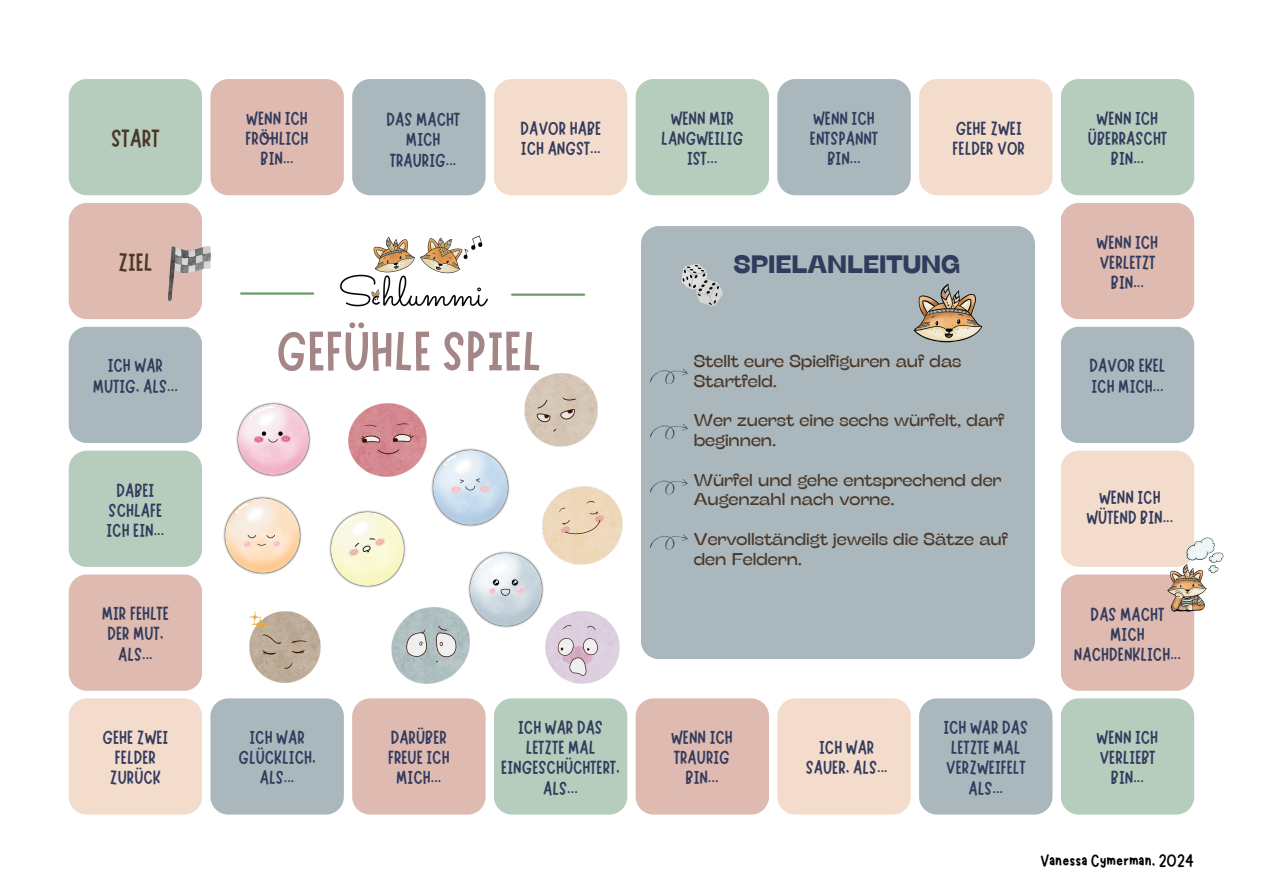
<style>
.page{position:relative;width:1263px;height:894px;background:#fff}
.page>*{position:absolute;margin:0;border:0;box-sizing:border-box;transform-origin:0 0}
.t1{font:55.95px "Marykate";color:#a48686}
.t2{font:700 25.2px "Stinger Fit";color:#333b5d}
.t3{font:25.05px "Marykate";color:#4b3828}
.t4{font:19.05px/20.2px "Marykate";color:#333b5d;text-align:center}
.t5{font:18px "Marykate";color:#000}
.t6{font:17.1px/19.8px "Stinger Wide";color:#4b3828}
</style>
<div class="page">
<div style="left:69px;top:79px;width:133px;height:116px;background:#b6cdbe;border-radius:18px"></div>
<div style="left:210px;top:79px;width:134px;height:116px;background:#debab0;border-radius:18px"></div>
<div style="left:352px;top:79px;width:134px;height:116px;background:#aab8be;border-radius:18px"></div>
<div style="left:494px;top:79px;width:133px;height:116px;background:#f3dccc;border-radius:18px"></div>
<div style="left:636px;top:79px;width:133px;height:116px;background:#b6cdbe;border-radius:18px"></div>
<div style="left:777px;top:79px;width:134px;height:116px;background:#aab8be;border-radius:18px"></div>
<div style="left:919px;top:79px;width:133px;height:116px;background:#f3dccc;border-radius:18px"></div>
<div style="left:1061px;top:79px;width:133px;height:116px;background:#b6cdbe;border-radius:18px"></div>
<div style="left:69px;top:203px;width:133px;height:116px;background:#debab0;border-radius:18px"></div>
<div style="left:1061px;top:203px;width:133px;height:116px;background:#debab0;border-radius:18px"></div>
<div style="left:69px;top:327px;width:133px;height:116px;background:#aab8be;border-radius:18px"></div>
<div style="left:1061px;top:327px;width:133px;height:116px;background:#aab8be;border-radius:18px"></div>
<div style="left:69px;top:450px;width:133px;height:116px;background:#b6cdbe;border-radius:18px"></div>
<div style="left:1061px;top:450px;width:133px;height:116px;background:#f3dccc;border-radius:18px"></div>
<div style="left:1061px;top:574px;width:133px;height:116px;background:#debab0;border-radius:18px"></div>
<div style="left:69px;top:574px;width:133px;height:116px;background:#debab0;border-radius:18px"></div>
<div style="left:69px;top:698px;width:133px;height:116px;background:#f3dccc;border-radius:18px"></div>
<div style="left:210px;top:698px;width:134px;height:116px;background:#aab8be;border-radius:18px"></div>
<div style="left:352px;top:698px;width:134px;height:116px;background:#debab0;border-radius:18px"></div>
<div style="left:494px;top:698px;width:133px;height:116px;background:#b6cdbe;border-radius:18px"></div>
<div style="left:636px;top:698px;width:133px;height:116px;background:#debab0;border-radius:18px"></div>
<div style="left:777px;top:698px;width:134px;height:116px;background:#f3dccc;border-radius:18px"></div>
<div style="left:919px;top:698px;width:133px;height:116px;background:#aab8be;border-radius:18px"></div>
<div style="left:1061px;top:698px;width:133px;height:116px;background:#b6cdbe;border-radius:18px"></div>
<div style="left:641px;top:226px;width:394px;height:433px;background:#aab8be;border-radius:18px"></div>
<hr style="left:241px;top:292px;width:72px;height:2px;background:#6a9b6b">
<hr style="left:512px;top:293px;width:72px;height:3px;background:#6a9b6b">
<svg style="left:681px;top:264px;width:42px;height:42px"></svg>
<img style="left:236px;top:402px;width:75px;height:75px">
<img style="left:431px;top:448px;width:79px;height:79px">
<img style="left:545px;top:611px;width:74px;height:72px">
<img style="left:223px;top:496px;width:79px;height:79px">
<img style="left:524px;top:373px;width:73px;height:73px">
<img style="left:468px;top:551px;width:76px;height:77px">
<img style="left:329px;top:510px;width:77px;height:78px">
<img style="left:348px;top:403px;width:78px;height:73px">
<img style="left:542px;top:486px;width:80px;height:78px">
<img style="left:250px;top:611px;width:71px;height:71px">
<img style="left:169px;top:246px;width:41px;height:54px">
<svg style="left:650px;top:368px;width:38px;height:16px"></svg>
<svg style="left:650px;top:424px;width:38px;height:15px"></svg>
<svg style="left:650px;top:479px;width:38px;height:15px"></svg>
<svg style="left:650px;top:534px;width:38px;height:15px"></svg>
<img style="left:391px;top:607px;width:78px;height:76px">
<img style="left:340px;top:195px;width:148px;height:112px">
<img style="left:1159px;top:530px;width:65px;height:89px">
<img style="left:913px;top:283px;width:70px;height:60px">
<h4 class="t3" style="left:111px;top:122px;width:50px">START</h4>
<h4 class="t3" style="left:118px;top:246px;width:36px">ZIEL</h4>
<p class="t4" style="left:93px;top:353px;width:86px">ICH WAR<br>MUTIG, ALS...</p>
<h4 class="t4" style="left:106px;top:478px;width:59px">DABEI<br>SCHLAFE<br>ICH EIN...</h4>
<p class="t4" style="left:102px;top:601px;width:69px">MIR FEHLTE<br>DER MUT,<br>ALS...</p>
<h4 class="t4" style="left:246px;top:106px;width:65px">WENN ICH<br>FRÖHLICH<br>BIN...</h4>
<h4 class="t4" style="left:952px;top:116px;width:74px;text-align:left">GEHE ZWEI<br>FELDER VOR</h4>
<p class="t4" style="left:661px;top:106px;width:83px">WENN MIR<br>LANGWEILIG<br>IST...</p>
<p class="t4" style="left:1088px;top:106px;width:81px">WENN ICH<br>ÜBERRASCHT<br>BIN...</p>
<p class="t4" style="left:810px;top:106px;width:70px">WENN ICH<br>ENTSPANNT<br>BIN...</p>
<h4 class="t4" style="left:386px;top:107px;width:75px">DAS MACHT<br>MICH<br>TRAURIG...</h4>
<p class="t4" style="left:520px;top:116px;width:82px;text-align:left">DAVOR HABE<br>ICH ANGST...</p>
<p class="t1" style="left:276px;top:315px;width:267px">GEFÜHLE SPIEL</p>
<p class="t2" style="left:733px;top:248px;width:228px">SPIELANLEITUNG</p>
<p class="t6" style="left:694px;top:350px;width:269px">Stellt eure Spielfiguren auf das<br>Startfeld.</p>
<h1 class="t6" style="left:694px;top:409px;width:312px">Wer zuerst eine sechs würfelt, darf beginnen.</h1>
<h4 class="t6" style="left:694px;top:469px;width:309px">Würfel und gehe entsprechend der<br>Augenzahl nach vorne.</h4>
<p class="t6" style="left:694px;top:528px;width:316px">Vervollständigt jeweils die Sätze auf den Feldern.</p>
<p class="t4" style="left:1097px;top:230px;width:63px">WENN ICH<br>VERLETZT<br>BIN...</p>
<h4 class="t4" style="left:1089px;top:353px;width:78px;text-align:left">DAVOR EKEL<br>ICH MICH...</h4>
<p class="t4" style="left:1086px;top:484px;width:88px">WENN ICH<br>WÜTEND BIN...</p>
<h4 class="t4" style="left:1074px;top:601px;width:109px">DAS MACHT<br>MICH<br>NACHDENKLICH...</h4>
<p class="t4" style="left:501px;top:715px;width:120px">ICH WAR DAS<br>LETZTE MAL<br>EINGESCHÜCHTERT,<br>ALS...</p>
<p class="t4" style="left:102px;top:725px;width:68px">GEHE ZWEI<br>FELDER<br>ZURÜCK</p>
<p class="t4" style="left:238px;top:725px;width:79px">ICH WAR<br>GLÜCKLICH,<br>ALS...</p>
<h4 class="t4" style="left:943px;top:715px;width:86px">ICH WAR DAS<br>LETZTE MAL<br>VERZWEIFELT<br>ALS...</h4>
<h4 class="t4" style="left:388px;top:725px;width:63px">DARÜBER<br>FREUE ICH<br>MICH...</h4>
<p class="t4" style="left:671px;top:725px;width:63px">WENN ICH<br>TRAURIG<br>BIN...</p>
<p class="t4" style="left:806px;top:735px;width:83px">ICH WAR<br>SAUER, ALS...</p>
<h4 class="t4" style="left:1097px;top:725px;width:63px">WENN ICH<br>VERLIEBT<br>BIN...</h4>
<h4 class="t5" style="left:1040px;top:848px;width:156px">Vanessa Cymerman, 2024</h4>
</div>
